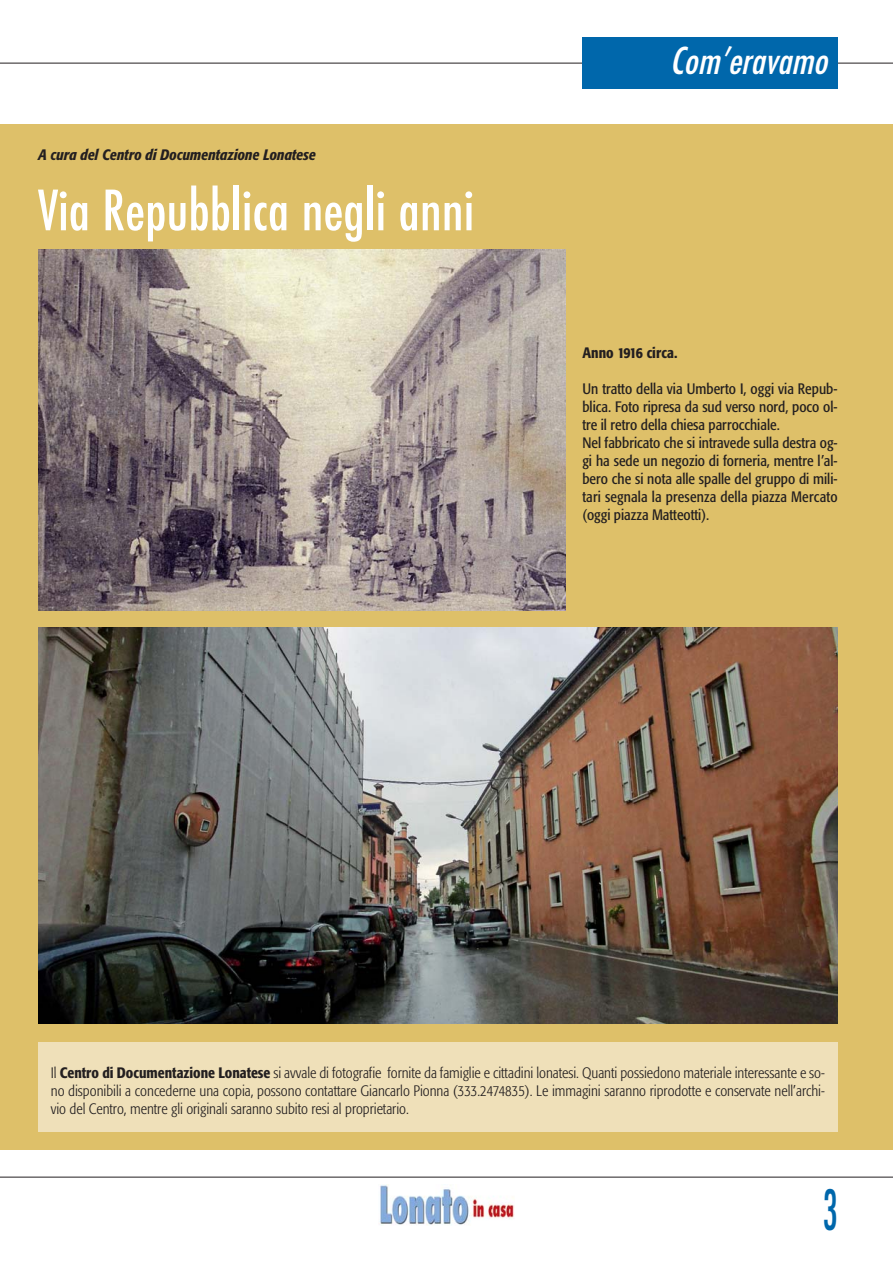
<style>
.page{position:relative;width:893px;height:1263px;background:#fff}
.page>*{position:absolute;margin:0;border:0;box-sizing:border-box;transform-origin:0 0}
.t1{font:500 condensed 54px "Futura";color:#fff}
.t2{font:500 condensed 54px "Futura";color:#0067ab;scale:.67 1}
.t3{font:italic 500 condensed 36px "Futura";color:#fff}
.t4{font:300 condensed 15px/18px "Formata";color:#231f20;text-align:justify}
.t5{font:condensed 15px/18px "Formata";color:#231f20}
.t6{font:italic 500 condensed 15px "Formata";color:#231f20}
.t7{font:500 condensed 15px "Formata";color:#231f20}
.s1{font-weight:500}
</style>
<div class="page">
<div style="left:0;top:124px;width:892px;height:1026px;background:#dec069"></div>
<hr style="left:0;top:63px;width:892px;height:1px;background:#231f20">
<div style="left:582px;top:38px;width:255px;height:51px;background:#0067ab"></div>
<img style="left:38px;top:250px;width:527px;height:360px">
<img style="left:38px;top:628px;width:799px;height:396px">
<div style="left:38px;top:1042px;width:799px;height:90px;background:#efe0b9"></div>
<img style="left:379px;top:1184px;width:135px;height:41px">
<hr style="left:0;top:1177px;width:892px;height:1px;background:#231f20">
<p class="t6" style="left:38px;top:148px;width:279px">A cura del Centro di Documentazione Lonatese</p>
<h1 class="t1" style="left:38px;top:186px;width:438px">Via Repubblica negli anni</h1>
<h2 class="t3" style="left:670px;top:44px;width:167px">Com’eravamo</h2>
<p class="t7" style="left:582px;top:346px;width:96px">Anno 1916 circa.</p>
<p class="t5" style="left:582px;top:380px;width:257px">Un tratto della via Umberto I, oggi via Repub&shy;blica. Foto ripresa da sud verso nord, poco ol&shy;tre il retro della chiesa parrocchiale.<br>Nel fabbricato che si intravede sulla destra og&shy;gi ha sede un negozio di forneria, mentre l’al&shy;bero che si nota alle spalle del gruppo di mili&shy;tari segnala la presenza della piazza Mercato (oggi piazza Matteotti).</p>
<p class="t4" style="left:51px;top:1064px;width:775px">Il <span class="s1">Centro di Documentazione Lonatese</span> si avvale di fotografie fornite da famiglie e cittadini lonatesi. Quanti possiedono materiale interessante e so&shy;no disponibili a concederne una copia, possono contattare Giancarlo Pionna (333.2474835). Le immagini saranno riprodotte e conservate nell’archi&shy;vio del Centro, mentre gli originali saranno subito resi al proprietario.</p>
<h1 class="t2" style="left:823px;top:1185px;width:24px">3</h1>
</div>
